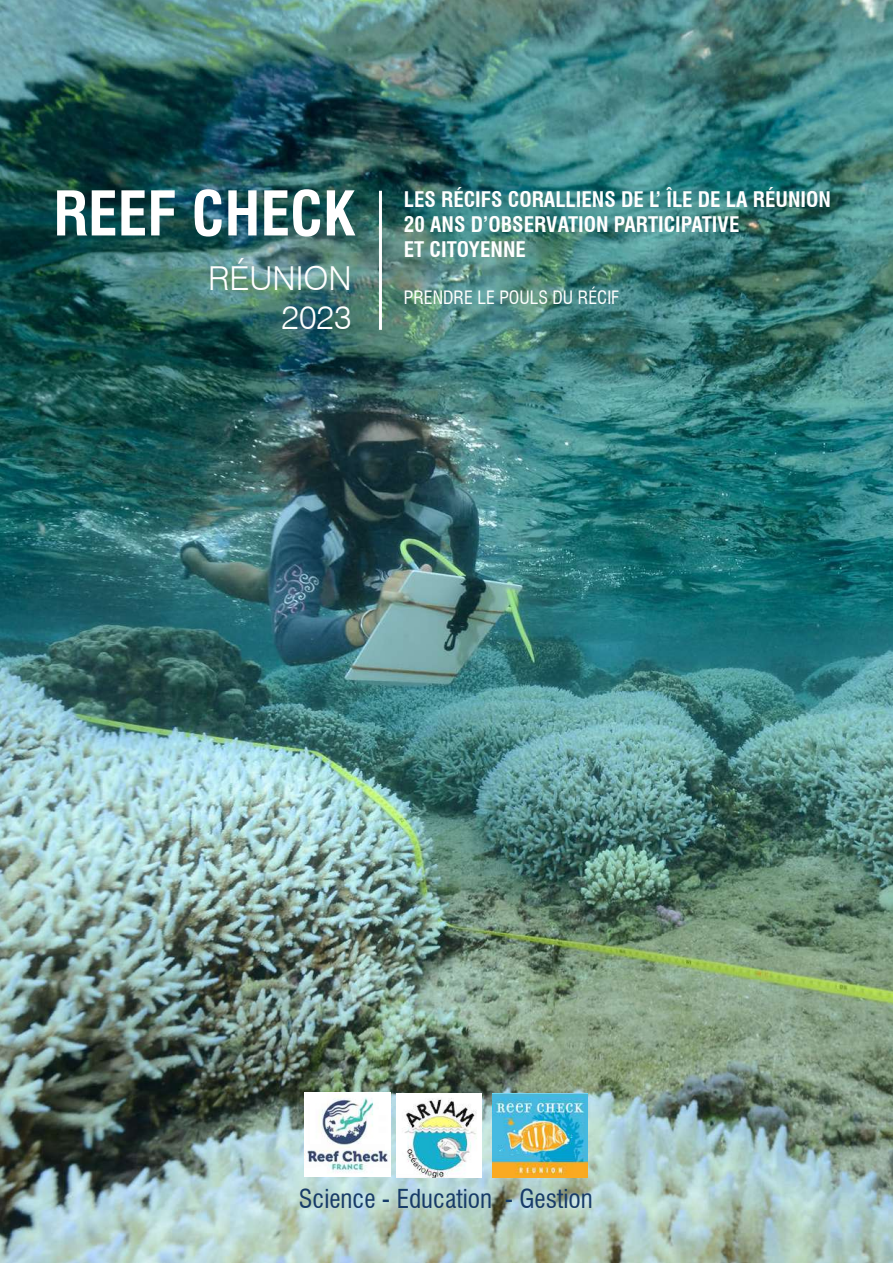
<style>
.page{position:relative;width:893px;height:1263px;background:#fff}
.page>*{position:absolute;margin:0;border:0;box-sizing:border-box;transform-origin:0 0}
.t1{font:700 condensed 60px "Swiss 721 BT";color:#fff}
.t2{font:300 33px/39.6px "Swiss 721 BT";color:#fff;text-align:right}
.t3{font:condensed 25.5px "Swiss 721 BT";color:#173b68}
.t4{font:700 condensed 21px/25.2px "Swiss 721 BT";color:#fff}
.t5{font:condensed 18px "Swiss 721 BT";color:#fff}
</style>
<div class="page">
<img style="left:0;top:0;width:893px;height:1263px">
<hr style="left:379px;top:191px;width:3px;height:139px;background:#fff">
<img style="left:492px;top:1093px;width:96px;height:84px">
<img style="left:396px;top:1093px;width:85px;height:84px">
<img style="left:304px;top:1092px;width:87px;height:84px">
<h1 class="t1" style="left:53px;top:178px;width:304px">REEF CHECK</h1>
<h2 class="t2" style="left:208px;top:258px;width:145px">RÉUNION<br>2023</h2>
<p class="t4" style="left:404px;top:186px;width:429px">LES RÉCIFS CORALLIENS DE L’ ÎLE DE LA RÉUNION<br>20 ANS D’OBSERVATION PARTICIPATIVE<br>ET CITOYENNE</p>
<p class="t5" style="left:404px;top:287px;width:217px">PRENDRE LE POULS DU RÉCIF</p>
<p class="t3" style="left:299px;top:1183px;width:295px">Science - Education - Gestion</p>
</div>
